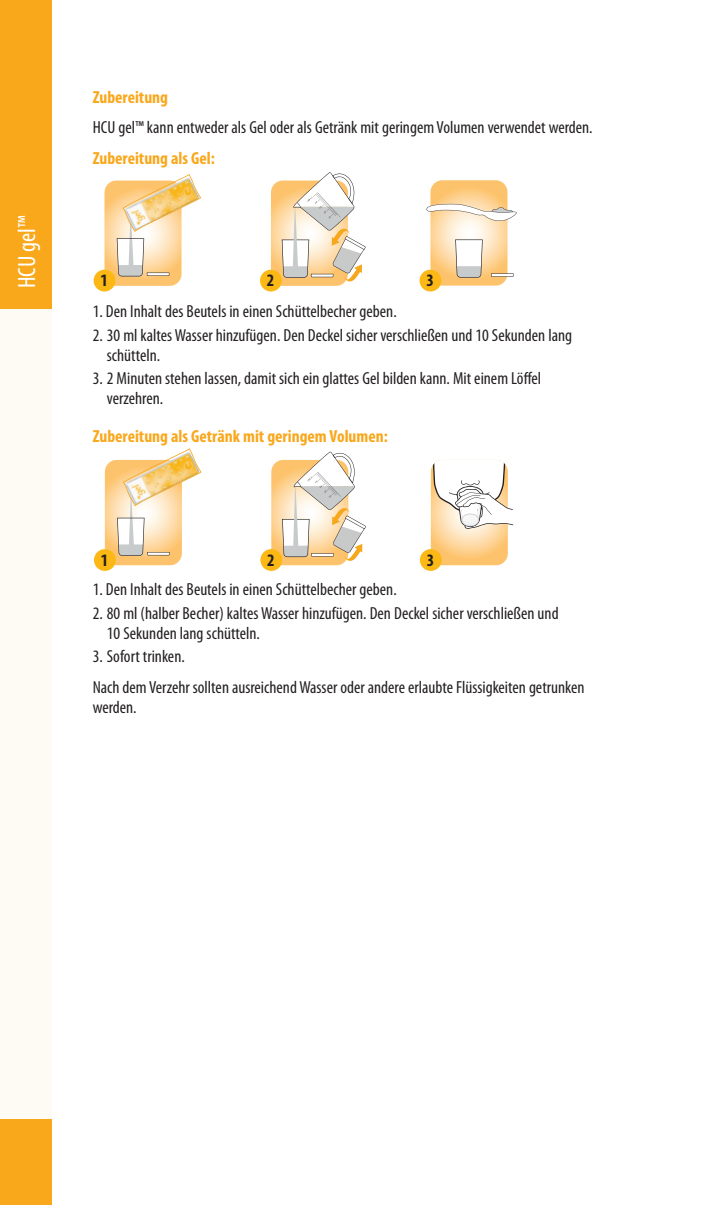
<style>
.page{position:relative;width:709px;height:1205px;background:#fff}
.page>*{position:absolute;margin:0;border:0;box-sizing:border-box;transform-origin:0 0}
.t1{font:condensed 25px "Myriad Pro";color:#fff}
.t2{font:condensed 17.5px/20px "Myriad Pro";color:#231f20}
.t3{font:700 condensed 17.5px "Myriad Pro";color:#f9a71b}
.t4{font:700 condensed 17.5px "Myriad Pro";color:#231f20}
</style>
<div class="page">
<div style="left:0;top:289px;width:52px;height:916px;background:#fefaf4"></div>
<div style="left:0;top:1120px;width:52px;height:85px;background:#f9a71b"></div>
<div style="left:0;top:0;width:52px;height:309px;background:#f9a71b"></div>
<div style="left:420px;top:549px;width:22px;height:22px;background:#fcb814;border-radius:50%"></div>
<svg style="left:271px;top:451px;width:95px;height:114px"></svg>
<div style="left:260px;top:549px;width:22px;height:22px;background:#fcb814;border-radius:50%"></div>
<div style="left:94px;top:549px;width:22px;height:22px;background:#fcb814;border-radius:50%"></div>
<svg style="left:431px;top:460px;width:83px;height:105px"></svg>
<svg style="left:105px;top:448px;width:96px;height:117px"></svg>
<svg style="left:271px;top:172px;width:94px;height:114px"></svg>
<div style="left:260px;top:270px;width:22px;height:21px;background:#fcb814;border-radius:50%"></div>
<div style="left:419px;top:270px;width:22px;height:21px;background:#fcb814;border-radius:50%"></div>
<div style="left:94px;top:270px;width:21px;height:21px;background:#fcb814;border-radius:50%"></div>
<svg style="left:104px;top:174px;width:97px;height:112px"></svg>
<svg style="left:423px;top:180px;width:94px;height:106px"></svg>
<h1 class="t1" style="left:12px;top:288px;width:74px;rotate:-90deg">HCU gel™</h1>
<p class="t3" style="left:93px;top:86px;width:77px">Zubereitung</p>
<p class="t2" style="left:93px;top:117px;width:501px">HCU gel™ kann entweder als Gel oder als Getränk mit geringem Volumen verwendet werden.</p>
<p class="t3" style="left:93px;top:147px;width:124px">Zubereitung als Gel:</p>
<p class="t4" style="left:100px;top:269px;width:9px">1</p>
<p class="t4" style="left:267px;top:269px;width:9px">2</p>
<p class="t4" style="left:426px;top:269px;width:9px">3</p>
<p class="t2" style="left:93px;top:301px;width:305px">1. Den Inhalt des Beutels in einen Schüttelbecher geben.</p>
<p class="t2" style="left:107px;top:325px;width:467px;text-indent:-14px">2. 30 ml kaltes Wasser hinzufügen. Den Deckel sicher verschließen und 10 Sekunden lang schütteln.</p>
<p class="t2" style="left:107px;top:368px;width:436px;text-indent:-14px">3. 2 Minuten stehen lassen, damit sich ein glattes Gel bilden kann. Mit einem Löffel verzehren.</p>
<p class="t3" style="left:93px;top:425px;width:297px">Zubereitung als Getränk mit geringem Volumen:</p>
<p class="t4" style="left:101px;top:325px;width:9px">1</p>
<p class="t4" style="left:267px;top:325px;width:9px">2</p>
<p class="t4" style="left:427px;top:325px;width:9px">3</p>
<p class="t4" style="left:101px;top:549px;width:9px">1</p>
<p class="t4" style="left:267px;top:549px;width:9px">2</p>
<p class="t4" style="left:427px;top:549px;width:9px">3</p>
<p class="t2" style="left:93px;top:579px;width:305px">1. Den Inhalt des Beutels in einen Schüttelbecher geben.</p>
<p class="t2" style="left:107px;top:602px;width:453px;text-indent:-14px">2. 80 ml (halber Becher) kaltes Wasser hinzufügen. Den Deckel sicher verschließen und<br>10 Sekunden lang schütteln.</p>
<p class="t2" style="left:93px;top:641px;width:493px;line-height:30.5px">3. Sofort trinken.<br>Nach dem Verzehr sollten ausreichend Wasser oder andere erlaubte Flüssigkeiten getrunken</p>
<p class="t2" style="left:93px;top:697px;width:45px">werden.</p>
</div>
